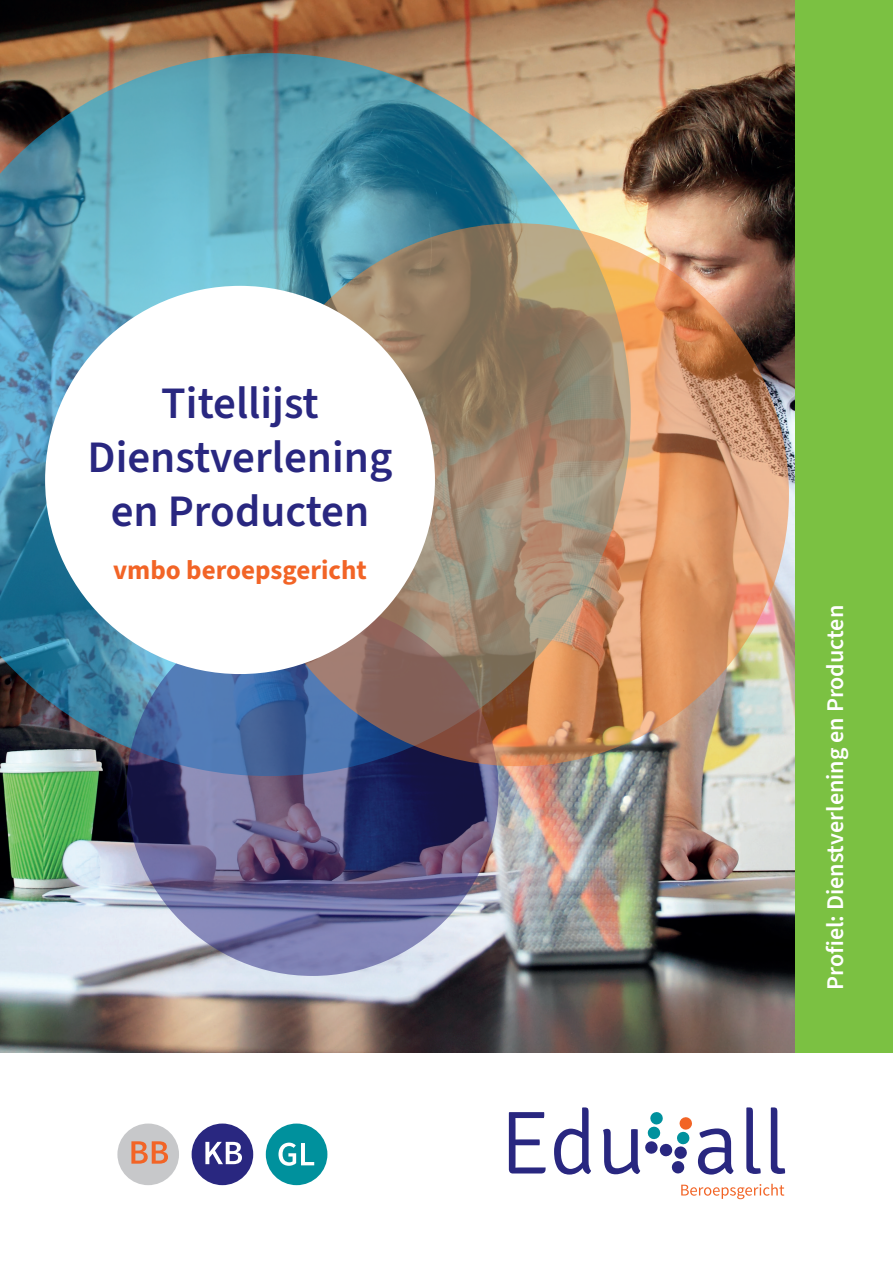
<style>
.page{position:relative;width:893px;height:1263px;background:#fff}
.page>*{position:absolute;margin:0;border:0;box-sizing:border-box;transform-origin:0 0}
.t1{font:600 45px/54px "Source Sans 3";color:#292780;text-align:center}
.t2{font:700 27px "Source Sans 3";color:#f26426}
.t3{font:600 24px "Source Sans 3";color:#fff}
</style>
<div class="page">
<img style="left:0;top:0;width:795px;height:1052px">
<img style="left:0;top:53px;width:631px;height:723px">
<svg style="left:126px;top:604px;width:373px;height:372px;background:#535a8c"></svg>
<svg style="left:246px;top:223px;width:543px;height:543px;background:#b38a68"></svg>
<div style="left:45px;top:286px;width:390px;height:388px;background:#fff;border-radius:50%"></div>
<div style="left:795px;top:0;width:98px;height:1052px;background:#7bc142"></div>
<svg style="left:509px;top:1112px;width:37px;height:61px"></svg>
<svg style="left:554px;top:1107px;width:37px;height:67px"></svg>
<svg style="left:698px;top:1128px;width:36px;height:46px"></svg>
<svg style="left:746px;top:1107px;width:15px;height:67px"></svg>
<svg style="left:771px;top:1107px;width:14px;height:67px"></svg>
<svg style="left:603px;top:1112px;width:89px;height:62px"></svg>
<svg style="left:681px;top:1184px;width:103px;height:15px"></svg>
<div style="left:117px;top:1123px;width:62px;height:62px;background:#c7c8ca;border-radius:50%"></div>
<svg style="left:131px;top:1141px;width:37px;height:23px"></svg>
<div style="left:192px;top:1123px;width:61px;height:62px;background:#292780;border-radius:50%"></div>
<svg style="left:205px;top:1142px;width:37px;height:22px"></svg>
<div style="left:266px;top:1123px;width:61px;height:62px;background:#00919d;border-radius:50%"></div>
<svg style="left:278px;top:1142px;width:36px;height:24px"></svg>
<p class="t1" style="left:88px;top:378px;width:306px">Titellijst<br>Dienstverlening en Producten</p>
<p class="t2" style="left:113px;top:552px;width:255px">vmbo beroepsgericht</p>
<p class="t3" style="left:819px;top:990px;width:386px;rotate:-90deg">Profiel: Dienstverlening en Producten</p>
</div>
